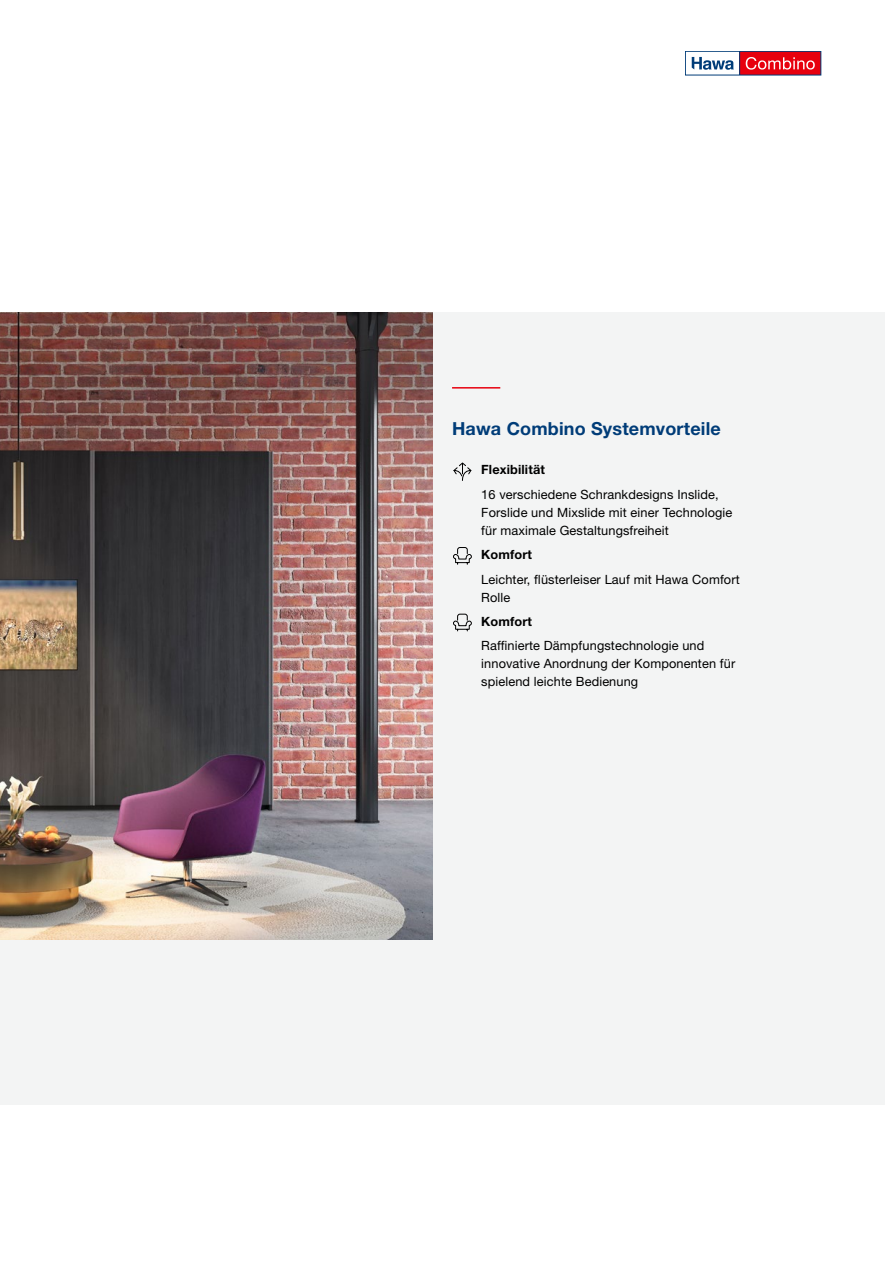
<style>
.page{position:relative;width:885px;height:1263px;background:#fff}
.page>*{position:absolute;margin:0;border:0;box-sizing:border-box;transform-origin:0 0}
.t1{font:700 18px "Helvetica Neue LT Std";letter-spacing:.01em;color:#003c78}
.t2{font:12.75px/18px "Helvetica Neue LT Std";letter-spacing:.01em;color:#000}
.t3{font:700 12.75px "Helvetica Neue LT Std";letter-spacing:.01em;color:#000}
</style>
<div class="page">
<div style="left:0;top:313px;width:884px;height:792px;background:#f3f4f4"></div>
<svg style="left:453px;top:547px;width:19px;height:18px"></svg>
<svg style="left:453px;top:614px;width:19px;height:17px"></svg>
<svg style="left:453px;top:462px;width:18px;height:19px"></svg>
<svg style="left:685px;top:51px;width:136px;height:24px"></svg>
<hr style="left:452px;top:387px;width:48px;height:2px;background:#e7000e">
<img style="left:0;top:313px;width:433px;height:626px">
<h1 class="t1" style="left:452px;top:417px;width:270px">Hawa Combino Systemvorteile</h1>
<p class="t3" style="left:481px;top:462px;width:65px">Flexibilität</p>
<p class="t2" style="left:481px;top:485px;width:252px">16 verschiedene Schrankdesigns Inslide,<br>Forslide und Mixslide mit einer Technologie für maximale Gestaltungsfreiheit</p>
<p class="t3" style="left:481px;top:547px;width:52px">Komfort</p>
<p class="t2" style="left:481px;top:570px;width:260px">Leichter, flüsterleiser Lauf mit Hawa Comfort<br>Rolle</p>
<p class="t3" style="left:481px;top:613px;width:52px">Komfort</p>
<p class="t2" style="left:481px;top:637px;width:255px">Raffinierte Dämpfungstechnologie und innovative Anordnung der Komponenten für spielend leichte Bedienung</p>
</div>
